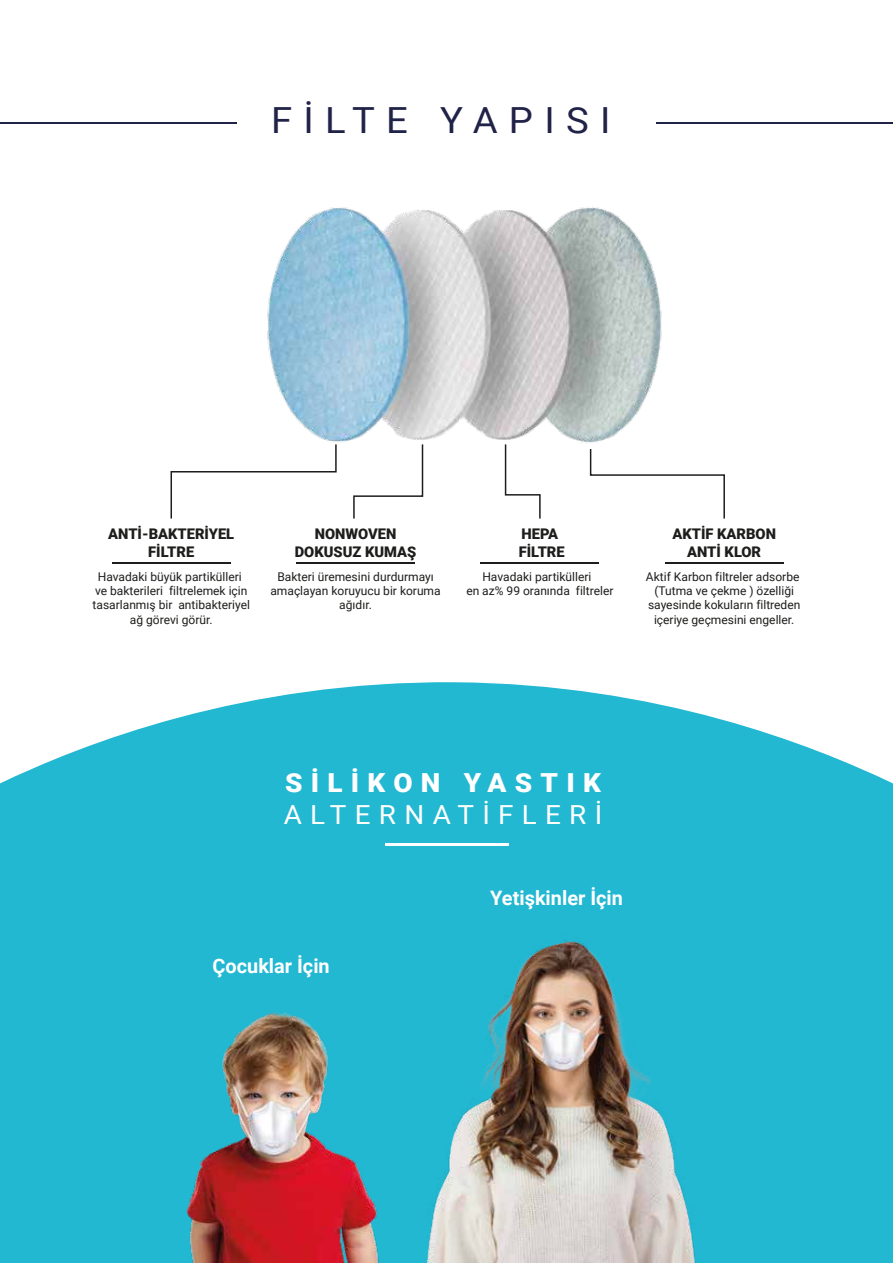
<style>
.page{position:relative;width:893px;height:1263px;background:#fff}
.page>*{position:absolute;margin:0;border:0;box-sizing:border-box;transform-origin:0 0}
.t1{font:36px "Roboto";letter-spacing:.295em;color:#212248;scale:1.06 1}
.t2{font:26.25px "Roboto";letter-spacing:.295em;color:#fff;scale:1.06 1}
.t3{font:900 26.25px "Roboto";letter-spacing:.295em;color:#fff;scale:1.06 1}
.t4{font:700 19.95px "Roboto";color:#fff}
.t5{font:900 14.7px/17.5px "Roboto";color:#1d1d1b;text-align:center}
.t6{font:12px/14.4px "Roboto";color:#1d1d1b;text-align:center}
</style>
<div class="page">
<hr style="left:657px;top:122px;width:236px;height:2px;background:#212248">
<hr style="left:0;top:122px;width:236px;height:2px;background:#212248">
<img style="left:267px;top:207px;width:395px;height:236px">
<hr style="left:112px;top:562px;width:119px;height:1px;background:#1d1d1b">
<hr style="left:296px;top:562px;width:119px;height:1px;background:#1d1d1b">
<hr style="left:481px;top:562px;width:118px;height:1px;background:#1d1d1b">
<hr style="left:665px;top:562px;width:118px;height:1px;background:#1d1d1b">
<svg style="left:170px;top:444px;width:167px;height:75px"></svg>
<svg style="left:353px;top:444px;width:71px;height:75px"></svg>
<svg style="left:504px;top:444px;width:37px;height:75px"></svg>
<svg style="left:589px;top:449px;width:136px;height:70px"></svg>
<svg style="left:0;top:682px;width:893px;height:581px;background:#37bed6"></svg>
<hr style="left:385px;top:843px;width:124px;height:3px;background:#fff">
<img style="left:133px;top:985px;width:146px;height:278px">
<img style="left:279px;top:918px;width:517px;height:345px">
<h1 class="t1" style="left:271px;top:95px;width:322px">FİLTE YAPISI</h1>
<p class="t5" style="left:108px;top:525px;width:127px">ANTİ-BAKTERİYEL<br>FİLTRE</p>
<p class="t6" style="left:93px;top:569px;width:159px">Havadaki büyük partikülleri ve bakterileri filtrelemek için tasarlanmış bir antibakteriyel ağ görevi görür.</p>
<p class="t5" style="left:295px;top:525px;width:123px">NONWOVEN<br>DOKUSUZ KUMAŞ</p>
<p class="t6" style="left:270px;top:569px;width:172px">Bakteri üremesini durdurmayı amaçlayan koruyucu bir koruma ağıdır.</p>
<p class="t5" style="left:519px;top:525px;width:47px;text-align:left">HEPA<br>FİLTRE</p>
<p class="t6" style="left:466px;top:569px;width:149px">Havadaki partikülleri<br>en az% 99 oranında filtreler</p>
<p class="t5" style="left:672px;top:525px;width:105px">AKTİF KARBON<br>ANTİ KLOR</p>
<p class="t6" style="left:646px;top:569px;width:156px">Aktif Karbon filtreler adsorbe (Tutma ve çekme ) özelliği sayesinde kokuların filtreden içeriye geçmesini engeller.</p>
<h2 class="t3" style="left:285px;top:764px;width:299px">SİLİKON YASTIK</h2>
<h2 class="t2" style="left:284px;top:796px;width:302px">ALTERNATİFLERİ</h2>
<h3 class="t4" style="left:213px;top:951px;width:119px">Çocuklar İçin</h3>
<h3 class="t4" style="left:490px;top:884px;width:134px">Yetişkinler İçin</h3>
</div>
